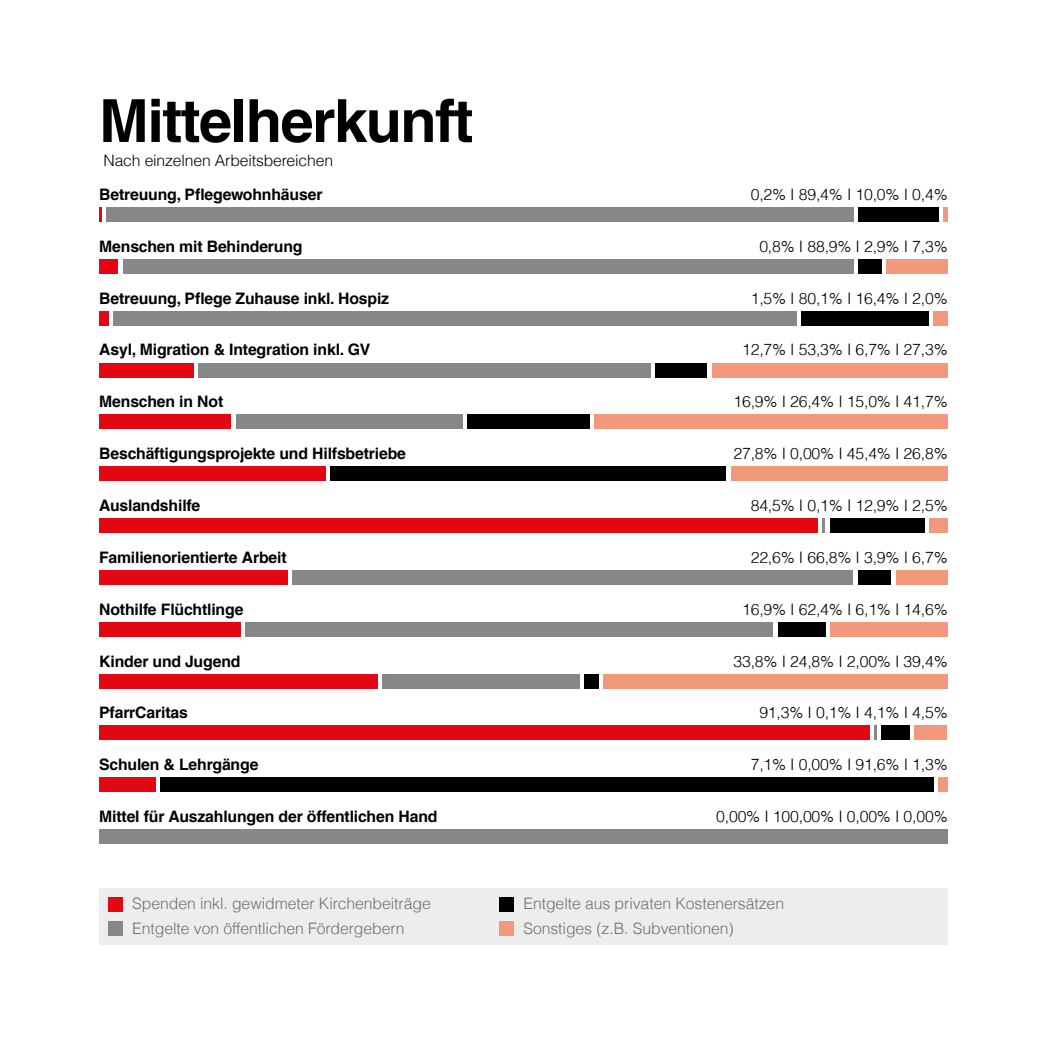
<style>
.page{position:relative;width:1042px;height:1042px;background:#fff}
.page>*{position:absolute;margin:0;border:0;box-sizing:border-box;transform-origin:0 0}
.t1{font:700 59.5px "Helvetica LT Com";letter-spacing:-.025em;color:#000}
.t2{font:300 15.75px "Helvetica LT Com";letter-spacing:-.01em;color:#000}
.t3{font:700 15.75px "Helvetica LT Com";letter-spacing:-.01em;color:#000}
.t4{font:300 15.75px/25px "Helvetica LT Com";letter-spacing:-.005em;color:#706f6f}
</style>
<div class="page">
<div style="left:99px;top:888px;width:848px;height:57px;background:#ededed"></div>
<div style="left:109px;top:897px;width:14px;height:15px;background:#e30613"></div>
<div style="left:109px;top:921px;width:14px;height:14px;background:#878787"></div>
<div style="left:500px;top:897px;width:14px;height:15px;background:#000"></div>
<div style="left:500px;top:921px;width:14px;height:14px;background:#f3997b"></div>
<hr style="left:99px;top:207px;width:3px;height:14px;background:#e30613">
<div style="left:106px;top:207px;width:747px;height:14px;background:#878787"></div>
<div style="left:858px;top:207px;width:80px;height:14px;background:#000"></div>
<hr style="left:943px;top:207px;width:4px;height:14px;background:#f3997b">
<div style="left:99px;top:259px;width:19px;height:14px;background:#e30613"></div>
<div style="left:123px;top:259px;width:730px;height:14px;background:#878787"></div>
<div style="left:858px;top:259px;width:24px;height:14px;background:#000"></div>
<div style="left:886px;top:259px;width:61px;height:14px;background:#f3997b"></div>
<div style="left:99px;top:311px;width:10px;height:14px;background:#e30613"></div>
<div style="left:113px;top:311px;width:684px;height:14px;background:#878787"></div>
<div style="left:801px;top:311px;width:128px;height:14px;background:#000"></div>
<div style="left:933px;top:311px;width:14px;height:14px;background:#f3997b"></div>
<div style="left:99px;top:363px;width:94px;height:14px;background:#e30613"></div>
<div style="left:198px;top:363px;width:453px;height:14px;background:#878787"></div>
<div style="left:655px;top:363px;width:52px;height:14px;background:#000"></div>
<div style="left:712px;top:363px;width:235px;height:14px;background:#f3997b"></div>
<div style="left:99px;top:415px;width:132px;height:14px;background:#e30613"></div>
<div style="left:236px;top:415px;width:226px;height:14px;background:#878787"></div>
<div style="left:467px;top:415px;width:122px;height:14px;background:#000"></div>
<div style="left:594px;top:415px;width:353px;height:14px;background:#f3997b"></div>
<div style="left:99px;top:467px;width:226px;height:14px;background:#e30613"></div>
<div style="left:330px;top:467px;width:396px;height:14px;background:#000"></div>
<div style="left:731px;top:467px;width:216px;height:14px;background:#f3997b"></div>
<div style="left:99px;top:518px;width:719px;height:15px;background:#e30613"></div>
<svg style="left:823px;top:518px;width:2px;height:15px"></svg>
<div style="left:830px;top:518px;width:94px;height:15px;background:#000"></div>
<div style="left:929px;top:518px;width:18px;height:15px;background:#f3997b"></div>
<div style="left:99px;top:570px;width:189px;height:14px;background:#e30613"></div>
<div style="left:292px;top:570px;width:561px;height:14px;background:#878787"></div>
<div style="left:858px;top:570px;width:33px;height:14px;background:#000"></div>
<div style="left:896px;top:570px;width:51px;height:14px;background:#f3997b"></div>
<div style="left:99px;top:622px;width:142px;height:14px;background:#e30613"></div>
<div style="left:245px;top:622px;width:528px;height:14px;background:#878787"></div>
<div style="left:778px;top:622px;width:47px;height:14px;background:#000"></div>
<div style="left:830px;top:622px;width:117px;height:14px;background:#f3997b"></div>
<div style="left:99px;top:674px;width:278px;height:14px;background:#e30613"></div>
<div style="left:382px;top:674px;width:198px;height:14px;background:#878787"></div>
<div style="left:585px;top:674px;width:14px;height:14px;background:#000"></div>
<div style="left:603px;top:674px;width:344px;height:14px;background:#f3997b"></div>
<div style="left:99px;top:726px;width:771px;height:14px;background:#e30613"></div>
<hr style="left:874px;top:726px;width:3px;height:14px;background:#878787">
<div style="left:882px;top:726px;width:28px;height:14px;background:#000"></div>
<div style="left:913px;top:726px;width:33px;height:14px;background:#f3997b"></div>
<div style="left:99px;top:778px;width:57px;height:14px;background:#e30613"></div>
<div style="left:160px;top:778px;width:773px;height:14px;background:#000"></div>
<div style="left:938px;top:778px;width:9px;height:14px;background:#f3997b"></div>
<div style="left:99px;top:829px;width:848px;height:15px;background:#878787"></div>
<h1 class="t1" style="left:99px;top:85px;width:376px">Mittelherkunft</h1>
<p class="t2" style="left:103px;top:151px;width:231px">Nach einzelnen Arbeitsbereichen</p>
<p class="t3" style="left:99px;top:185px;width:225px">Betreuung, Pflegewohnhäuser</p>
<p class="t2" style="left:751px;top:184px;width:198px">0,2% I 89,4% I 10,0% I 0,4%</p>
<p class="t3" style="left:99px;top:237px;width:205px">Menschen mit Behinderung</p>
<p class="t2" style="left:759px;top:236px;width:190px">0,8% I 88,9% I 2,9% I 7,3%</p>
<p class="t3" style="left:99px;top:288px;width:291px">Betreuung, Pflege Zuhause inkl. Hospiz</p>
<p class="t2" style="left:751px;top:288px;width:198px">1,5% I 80,1% I 16,4% I 2,0%</p>
<p class="t3" style="left:99px;top:340px;width:273px">Asyl, Migration &amp; Integration inkl. GV</p>
<p class="t2" style="left:742px;top:340px;width:207px">12,7% I 53,3% I 6,7% I 27,3%</p>
<p class="t3" style="left:99px;top:392px;width:125px">Menschen in Not</p>
<p class="t2" style="left:733px;top:392px;width:216px">16,9% I 26,4% I 15,0% I 41,7%</p>
<p class="t3" style="left:99px;top:444px;width:308px">Beschäftigungsprojekte und Hilfsbetriebe</p>
<p class="t2" style="left:733px;top:444px;width:216px">27,8% I 0,00% I 45,4% I 26,8%</p>
<p class="t3" style="left:99px;top:496px;width:103px">Auslandshilfe</p>
<p class="t2" style="left:751px;top:495px;width:198px">84,5% I 0,1% I 12,9% I 2,5%</p>
<p class="t3" style="left:99px;top:548px;width:189px">Familienorientierte Arbeit</p>
<p class="t2" style="left:751px;top:547px;width:198px">22,6% I 66,8% I 3,9% I 6,7%</p>
<p class="t3" style="left:99px;top:599px;width:146px">Nothilfe Flüchtlinge</p>
<p class="t2" style="left:742px;top:599px;width:207px">16,9% I 62,4% I 6,1% I 14,6%</p>
<p class="t3" style="left:99px;top:651px;width:143px">Kinder und Jugend</p>
<p class="t2" style="left:733px;top:651px;width:216px">33,8% I 24,8% I 2,00% I 39,4%</p>
<p class="t3" style="left:99px;top:703px;width:90px">PfarrCaritas</p>
<p class="t2" style="left:759px;top:703px;width:190px">91,3% I 0,1% I 4,1% I 4,5%</p>
<p class="t3" style="left:99px;top:755px;width:161px">Schulen &amp; Lehrgänge</p>
<p class="t2" style="left:751px;top:755px;width:198px">7,1% I 0,00% I 91,6% I 1,3%</p>
<p class="t3" style="left:99px;top:807px;width:340px">Mittel für Auszahlungen der öffentlichen Hand</p>
<p class="t2" style="left:716px;top:806px;width:233px">0,00% I 100,00% I 0,00% I 0,00%</p>
<p class="t4" style="left:132px;top:890px;width:300px">Spenden inkl. gewidmeter Kirchenbeiträge<br>Entgelte von öffentlichen Fördergebern</p>
<p class="t4" style="left:523px;top:890px;width:262px">Entgelte aus privaten Kostenersätzen<br>Sonstiges (z.B. Subventionen)</p>
</div>
